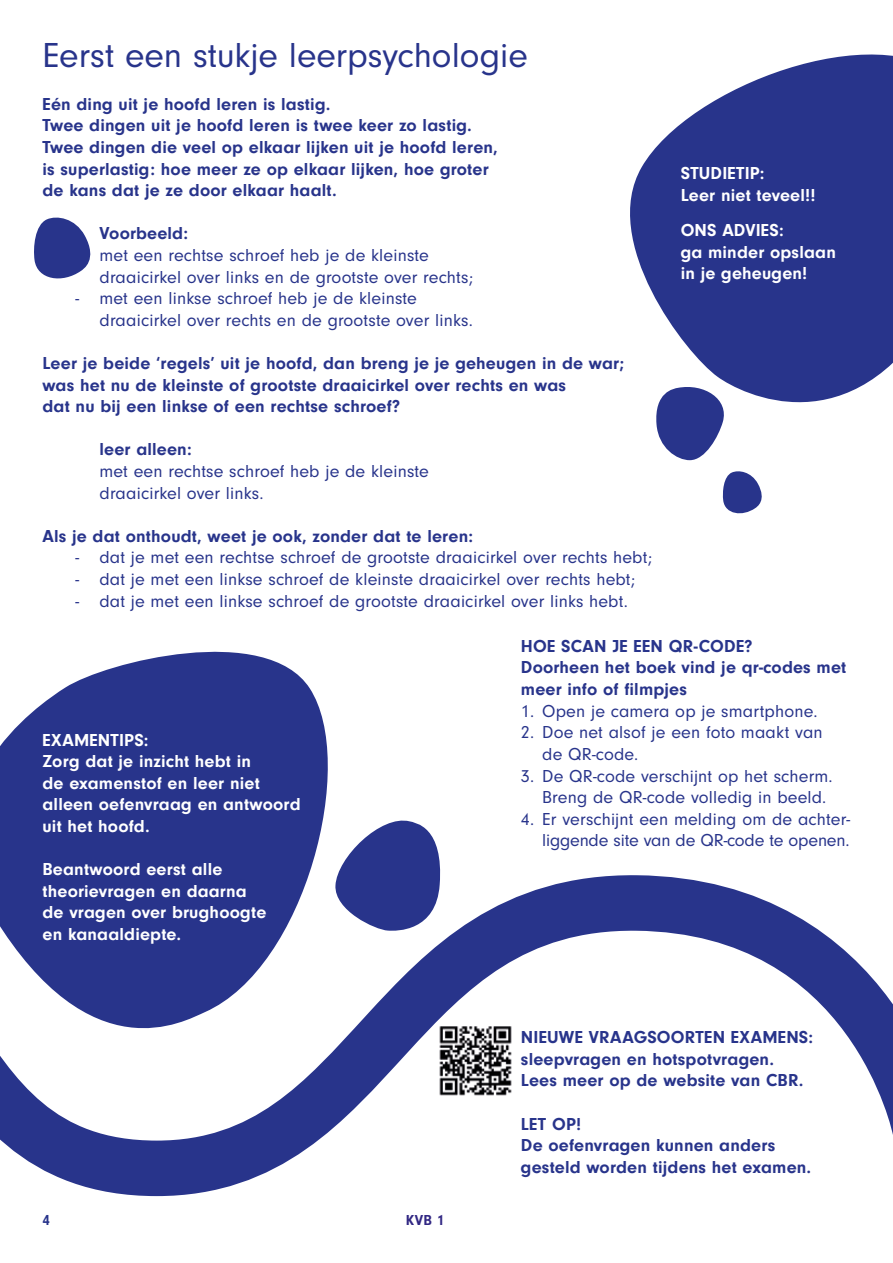
<style>
.page{position:relative;width:893px;height:1263px;background:#fff}
.page>*{position:absolute;margin:0;border:0;box-sizing:border-box;transform-origin:0 0}
.t1{font:36px "Neuzeit Gro";color:#28348b}
.t2{font:700 18px/21.6px "Neuzeit Gro";letter-spacing:.01em;color:#28348b}
.t3{font:18px/21.6px "Neuzeit Gro";letter-spacing:.01em;color:#28348b}
.t4{font:700 18px/21.6px "Neuzeit Gro";letter-spacing:.01em;color:#fff}
.t5{font:700 15px "Neuzeit Gro";color:#312783}
.t6{font:700 15px "Neuzeit Gro";color:#28348b}
</style>
<div class="page">
<svg style="left:0;top:875px;width:893px;height:322px"></svg>
<svg style="left:666px;top:448px;width:44px;height:12px"></svg>
<svg style="left:630px;top:54px;width:263px;height:394px;fill:#28348b"></svg>
<svg style="left:0;top:651px;width:358px;height:423px;fill:#28348b"></svg>
<svg style="left:334px;top:814px;width:110px;height:118px"></svg>
<svg style="left:722px;top:471px;width:40px;height:43px"></svg>
<svg style="left:34px;top:217px;width:57px;height:62px"></svg>
<h1 class="t1" style="left:43px;top:35px;width:487px">Eerst een stukje leerpsychologie</h1>
<p class="t2" style="left:43px;top:93px;width:457px">Eén ding uit je hoofd leren is lastig.<br>Twee dingen uit je hoofd leren is twee keer zo lastig.<br>Twee dingen die veel op elkaar lijken uit je hoofd leren, is superlastig: hoe meer ze op elkaar lijken, hoe groter de kans dat je ze door elkaar haalt.</p>
<p class="t2" style="left:100px;top:223px;width:90px">Voorbeeld:</p>
<p class="t3" style="left:100px;top:245px;width:375px;text-indent:-24px">- met een rechtse schroef heb je de kleinste draaicirkel over links en de grootste over rechts;</p>
<p class="t3" style="left:99px;top:288px;width:375px;text-indent:-24px">- met een linkse schroef heb je de kleinste draaicirkel over rechts en de grootste over links.</p>
<p class="t2" style="left:42px;top:352px;width:583px">Leer je beide ‘regels’ uit je hoofd, dan breng je je geheugen in de war; was het nu de kleinste of grootste draaicirkel over rechts en was<br>dat nu bij een linkse of een rechtse schroef?</p>
<p class="t2" style="left:99px;top:439px;width:94px">leer alleen:</p>
<p class="t3" style="left:99px;top:461px;width:331px">met een rechtse schroef heb je de kleinste draaicirkel over links.</p>
<p class="t2" style="left:42px;top:525px;width:432px">Als je dat onthoudt, weet je ook, zonder dat te leren:</p>
<p class="t3" style="left:75px;top:547px;width:578px">- dat je met een rechtse schroef de grootste draaicirkel over rechts hebt;</p>
<p class="t3" style="left:75px;top:569px;width:561px">- dat je met een linkse schroef de kleinste draaicirkel over rechts hebt;</p>
<p class="t3" style="left:75px;top:590px;width:554px">- dat je met een linkse schroef de grootste draaicirkel over links hebt.</p>
<p class="t4" style="left:681px;top:163px;width:136px">STUDIETIP:<br>Leer niet teveel!!</p>
<p class="t4" style="left:681px;top:219px;width:157px">ONS ADVIES:<br>ga minder opslaan in je geheugen!</p>
<p class="t4" style="left:43px;top:729px;width:260px">EXAMENTIPS:<br>Zorg dat je inzicht hebt in<br>de examenstof en leer niet alleen oefenvraag en antwoord uit het hoofd.</p>
<p class="t4" style="left:43px;top:859px;width:225px">Beantwoord eerst alle theorievragen en daarna de vragen over brughoogte en kanaaldiepte.</p>
<p class="t6" style="left:43px;top:1212px;width:9px">4</p>
<p class="t5" style="left:406px;top:1212px;width:40px">KVB 1</p>
<p class="t2" style="left:521px;top:635px;width:327px">HOE SCAN JE EEN QR-CODE?<br>Doorheen het boek vind je qr-codes met meer info of filmpjes</p>
<p class="t3" style="left:521px;top:700px;width:298px">1. Open je camera op je smartphone.</p>
<p class="t3" style="left:542px;top:722px;width:282px;text-indent:-21px">2. Doe net alsof je een foto maakt van de QR-code.</p>
<p class="t3" style="left:542px;top:765px;width:292px;text-indent:-21px">3. De QR-code verschijnt op het scherm.<br>Breng de QR-code volledig in beeld.</p>
<p class="t3" style="left:521px;top:808px;width:331px;text-align:right">4. Er verschijnt een melding om de achter&shy;liggende site van de QR-code te openen.</p>
<p class="t2" style="left:521px;top:1027px;width:294px">NIEUWE VRAAGSOORTEN EXAMENS: sleepvragen en hotspotvragen.<br>Lees meer op de website van CBR.</p>
<p class="t2" style="left:521px;top:1113px;width:292px">LET OP!<br>De oefenvragen kunnen anders gesteld worden tijdens het examen.</p>
</div>
